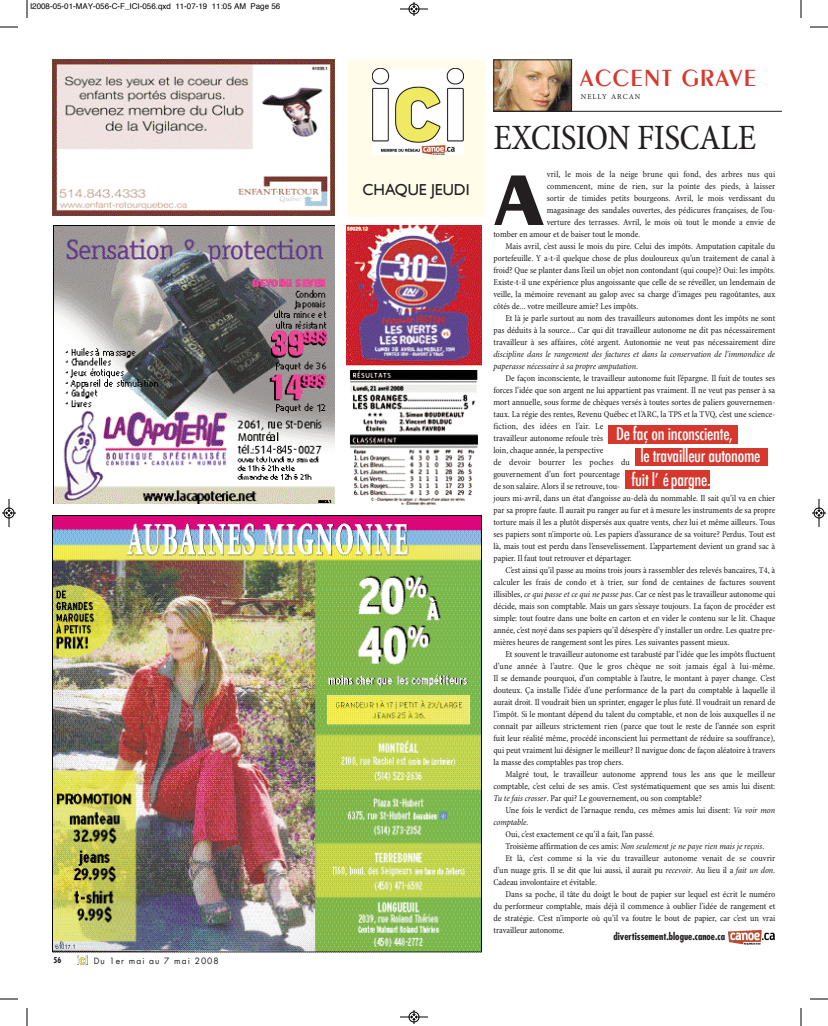
<style>
.page{position:relative;width:828px;height:1026px;background:#fff}
.page>*{position:absolute;margin:0;border:0;box-sizing:border-box;transform-origin:0 0}
.t1{font:700 76.4px "Peignot LT Std";color:#231f20}
.t2{font:condensed 36px "Minion Pro";letter-spacing:-.015em;color:#231f20}
.t3{font:600 25px "Peignot LT Std";letter-spacing:.055em;color:#d6382e}
.t4{font:500 condensed 17px/21.8px "Futura";letter-spacing:-.015em;color:#fff}
.t5{font:15.9px "Gill Sans";letter-spacing:-.005em;color:#231f20}
.t6{font:700 condensed 10px "Futura LT";color:#231f20}
.t7{font:condensed 9px/12px "Minion Pro";color:#231f20;text-align:justify}
.t8{font:italic condensed 9px/12px "Minion Pro";letter-spacing:-.005em;color:#231f20}
.t9{font:8.5px "Futura LT";letter-spacing:.125em;color:#231f20}
.t10{font:8px "Helvetica";color:#000}
.t11{font:700 condensed 8px "Futura LT";color:#231f20}
.t12{font:7.5px "Minion Pro";letter-spacing:.13em;color:#231f20}
.s1{font-style:normal}
.s2{font-style:italic}
</style>
<div class="page">
<svg style="left:78px;top:956px;width:10px;height:8px"></svg>
<img style="left:347px;top:225px;width:134px;height:281px">
<img style="left:53px;top:225px;width:282px;height:278px">
<img style="left:496px;top:62px;width:74px;height:47px">
<div style="left:494px;top:60px;width:78px;height:51px;border:1px solid #231f20"></div>
<hr style="left:494px;top:111px;width:288px;height:1px;background:#231f20">
<img style="left:729px;top:931px;width:46px;height:13px">
<div style="left:608px;top:425px;width:130px;height:19px;background:#d6382e"></div>
<div style="left:635px;top:448px;width:133px;height:17px;background:#d6382e"></div>
<div style="left:625px;top:471px;width:84px;height:18px;background:#d6382e"></div>
<img style="left:53px;top:515px;width:428px;height:437px">
<img style="left:53px;top:60px;width:282px;height:155px">
<div style="left:347px;top:60px;width:138px;height:157px;background:#fffdea"></div>
<img style="left:372px;top:68px;width:91px;height:86px">
<svg style="left:27px;top:0;width:1px;height:18px"></svg>
<svg style="left:0;top:27px;width:18px;height:1px"></svg>
<svg style="left:801px;top:0;width:1px;height:18px"></svg>
<svg style="left:810px;top:27px;width:18px;height:1px"></svg>
<svg style="left:27px;top:1008px;width:1px;height:18px"></svg>
<svg style="left:0;top:999px;width:18px;height:1px"></svg>
<svg style="left:801px;top:1008px;width:1px;height:18px"></svg>
<svg style="left:810px;top:999px;width:18px;height:1px"></svg>
<svg style="left:400px;top:2px;width:28px;height:14px"></svg>
<svg style="left:400px;top:1010px;width:28px;height:14px"></svg>
<svg style="left:2px;top:499px;width:14px;height:28px"></svg>
<svg style="left:812px;top:499px;width:14px;height:28px"></svg>
<p class="t10" style="left:30px;top:3px;width:252px">I2008-05-01-MAY-056-C-F_ICI-056.qxd 11-07-19 11:05 AM Page 56</p>
<p class="t11" style="left:54px;top:955px;width:9px">56</p>
<p class="t9" style="left:94px;top:955px;width:127px">Du 1er mai au 7 mai 2008</p>
<h3 class="t5" style="left:363px;top:181px;width:109px">CHAQUE JEUDI</h3>
<h3 class="t3" style="left:580px;top:68px;width:178px">ACCENT GRAVE</h3>
<h2 class="t2" style="left:494px;top:124px;width:264px">EXCISION FISCALE</h2>
<h1 class="t1" style="left:493px;top:172px;width:52px">A</h1>
<p class="t12" style="left:581px;top:94px;width:61px">NELLY ARCAN</p>
<p class="t7" style="left:547px;top:169px;width:230px">vril, le mois de la neige brune qui fond, des arbres nus qui</p>
<p class="t7" style="left:547px;top:181px;width:230px">commencent, mine de rien, sur la pointe des pieds, à laisser</p>
<p class="t7" style="left:547px;top:193px;width:230px">sortir de timides petits bourgeons. Avril, le mois verdissant du</p>
<p class="t7" style="left:547px;top:205px;width:230px">magasinage des sandales ouvertes, des pédicures françaises, de l’ou-</p>
<p class="t7" style="left:547px;top:217px;width:230px">verture des terrasses. Avril, le mois où tout le monde a envie de</p>
<p class="t7" style="left:493px;top:229px;width:148px">tomber en amour et de baiser tout le monde.</p>
<p class="t7" style="left:506px;top:241px;width:271px">Mais avril, c’est aussi le mois du pire. Celui des impôts. Amputation capitale du</p>
<p class="t7" style="left:493px;top:253px;width:283px">portefeuille. Y a-t-il quelque chose de plus douloureux qu’un traitement de canal à</p>
<p class="t7" style="left:493px;top:265px;width:283px">froid? Que se planter dans l’œil un objet non contondant (qui coupe)? Oui: les impôts.</p>
<p class="t7" style="left:493px;top:277px;width:283px">Existe-t-il une expérience plus angoissante que celle de se réveiller, un lendemain de</p>
<p class="t7" style="left:493px;top:289px;width:283px">veille, la mémoire revenant au galop avec sa charge d’images peu ragoûtantes, aux</p>
<p class="t7" style="left:493px;top:301px;width:146px">côtés de... votre meilleure amie? Les impôts.</p>
<p class="t7" style="left:506px;top:313px;width:271px">Et là je parle surtout au nom des travailleurs autonomes dont les impôts ne sont</p>
<p class="t7" style="left:493px;top:325px;width:283px">pas déduits à la source... Car qui dit travailleur autonome ne dit pas nécessairement</p>
<p class="t7" style="left:493px;top:337px;width:283px">travailleur à ses affaires, côté argent. Autonomie ne veut pas nécessairement dire</p>
<p class="t8" style="left:493px;top:349px;width:283px">discipline dans le rangement des factures et dans la conservation de l’immondice de paperasse nécessaire à sa propre amputation<span class="s1">.</span></p>
<p class="t7" style="left:493px;top:373px;width:283px;text-align:left;text-indent:12px">De façon inconsciente, le travailleur autonome fuit l’épargne. Il fuit de toutes ses forces l’idée que son argent ne lui appartient pas vraiment. Il ne veut pas penser à sa mort annuelle, sous forme de chèques versés à toutes sortes de paliers gouvernemen&shy;taux. La régie des rentes, Revenu Québec et l’ARC, la TPS et la TVQ, c’est une science&shy;fiction, des idées en l’air. Le<br>travailleur autonome refoule très<br>loin, chaque année, la perspective<br>de devoir bourrer les poches du<br>gouvernement d’un fort pourcentage<br>de son salaire. Alors il se retrouve, tou-<br>jours mi-avril, dans un état d’angoisse au-delà du nommable. Il sait qu’il va en chier par sa propre faute. Il aurait pu ranger au fur et à mesure les instruments de sa propre torture mais il les a plutôt dispersés aux quatre vents, chez lui et même ailleurs. Tous ses papiers sont n’importe où. Les papiers d’assurance de sa voiture? Perdus. Tout est là, mais tout est perdu dans l’ensevelissement. L’appartement devient un grand sac à papier. Il faut tout retrouver et départager.</p>
<p class="t7" style="left:493px;top:565px;width:283px;text-indent:12px">C’est ainsi qu’il passe au moins trois jours à rassembler des relevés bancaires, T4, à calculer les frais de condo et à trier, sur fond de centaines de factures souvent illisibles, <span class="s2">ce qui passe et ce qui ne passe pas</span>. Car ce n’est pas le travailleur autonome qui décide, mais son comptable. Mais un gars s’essaye toujours. La façon de procéder est simple: tout foutre dans une boîte en carton et en vider le contenu sur le lit. Chaque année, c’est noyé dans ses papiers qu’il désespère d’y installer un ordre. Les quatre pre&shy;mières heures de rangement sont les pires. Les suivantes passent mieux.</p>
<p class="t7" style="left:493px;top:649px;width:283px;text-indent:12px">Et souvent le travailleur autonome est tarabusté par l’idée que les impôts fluctuent d’une année à l’autre. Que le gros chèque ne soit jamais égal à lui-même.<br>Il se demande pourquoi, d’un comptable à l’autre, le montant à payer change. C’est douteux. Ça installe l’idée d’une performance de la part du comptable à laquelle il aurait droit. Il voudrait bien un sprinter, engager le plus futé. Il voudrait un renard de l’impôt. Si le montant dépend du talent du comptable, et non de lois auxquelles il ne connaît par ailleurs strictement rien (parce que tout le reste de l’année son esprit fuit leur réalité même, procédé inconscient lui permettant de réduire sa souffrance), qui peut vraiment lui désigner le meilleur? Il navigue donc de façon aléatoire à travers la masse des comptables pas trop chers.</p>
<p class="t7" style="left:493px;top:769px;width:283px;text-indent:12px">Malgré tout, le travailleur autonome apprend tous les ans que le meilleur comptable, c’est celui de ses amis. C’est systématiquement que ses amis lui disent:<br><span class="s2">Tu te fais crosser</span>. Par qui? Le gouvernement, ou son comptable?</p>
<p class="t7" style="left:505px;top:805px;width:271px">Une fois le verdict de l’arnaque rendu, ces mêmes amis lui disent: <span class="s2">Va voir mon</span></p>
<p class="t8" style="left:493px;top:817px;width:37px">comptable<span class="s1">.</span></p>
<p class="t7" style="left:505px;top:829px;width:151px">Oui, c’est exactement ce qu’il a fait, l’an passé.</p>
<p class="t8" style="left:505px;top:841px;width:260px"><span class="s1">Troisième affirmation de ces amis:</span> Non seulement je ne paye rien mais je reçois<span class="s1">.</span></p>
<p class="t7" style="left:505px;top:853px;width:271px">Et là, c’est comme si la vie du travailleur autonome venait de se couvrir</p>
<p class="t7" style="left:493px;top:865px;width:283px">d’un nuage gris. Il se dit que lui aussi, il aurait pu <span class="s2">recevoir</span>. Au lieu il a <span class="s2">fait un don</span>.</p>
<p class="t7" style="left:493px;top:877px;width:105px">Cadeau involontaire et évitable.</p>
<p class="t7" style="left:505px;top:889px;width:271px">Dans sa poche, il tâte du doigt le bout de papier sur lequel est écrit le numéro</p>
<p class="t7" style="left:493px;top:901px;width:283px">du performeur comptable, mais déjà il commence à oublier l’idée de rangement et</p>
<p class="t7" style="left:493px;top:913px;width:283px">de stratégie. C’est n’importe où qu’il va foutre le bout de papier, car c’est un vrai</p>
<p class="t7" style="left:493px;top:925px;width:73px">travailleur autonome.</p>
<h3 class="t4" style="left:640px;top:423px;width:122px;text-indent:-24px">De faç on inconsciente,<br>le travailleur autonome</h3>
<h3 class="t4" style="left:631px;top:469px;width:81px">fuit l’ épargne.</h3>
<p class="t6" style="left:614px;top:930px;width:113px">divertissement.blogue.canoe.ca</p>
</div>
